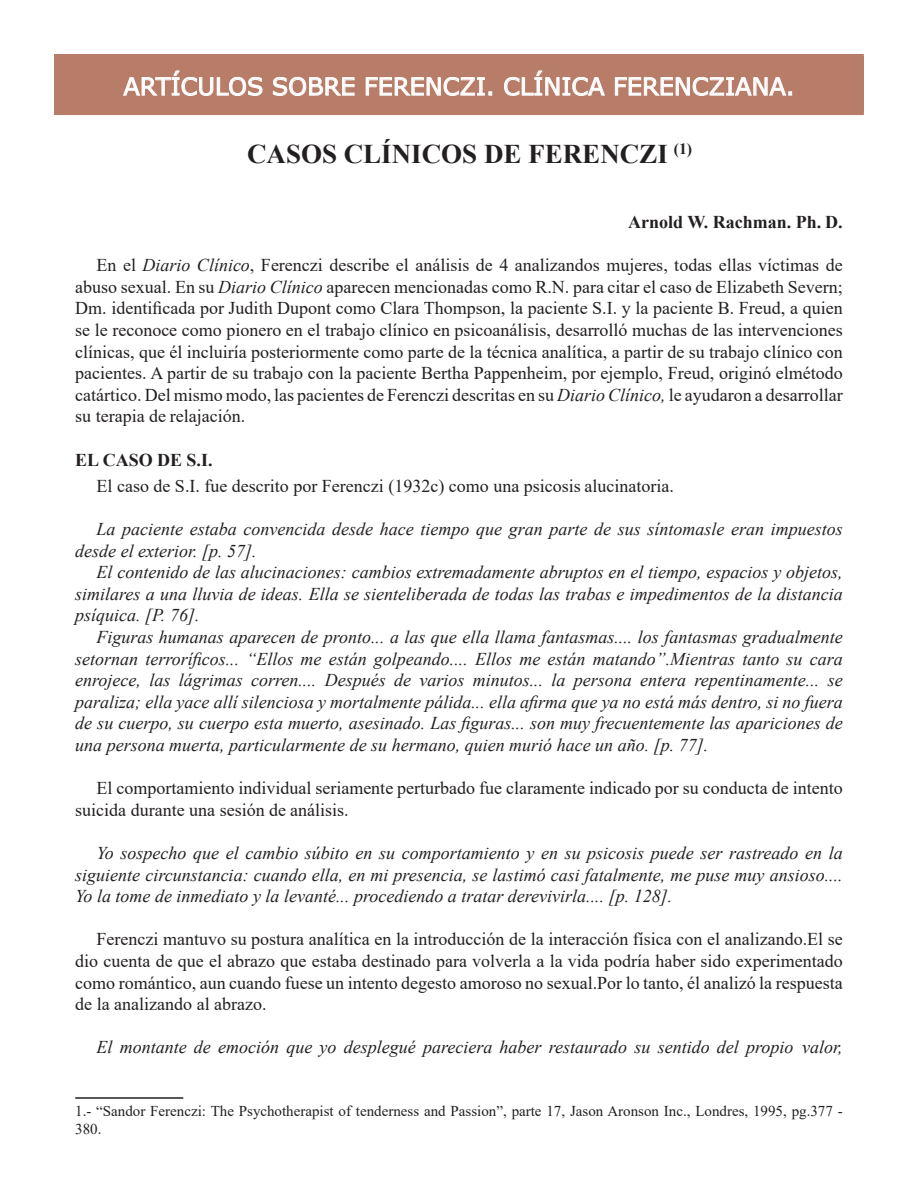
<style>
.page{position:relative;width:918px;height:1188px;background:#fff}
.page>*{position:absolute;margin:0;border:0;box-sizing:border-box;transform-origin:0 0}
.t1{font:700 27px "Times New Roman";color:#231f20}
.t2{font:24px "Verdana";color:#fff}
.Heading_2{font:18px/21.6px "Times New Roman";color:#231f20;text-align:justify}
.Body_Text{font:italic 18px/21.6px "Times New Roman";color:#231f20;text-align:justify}
.t3{font:700 18px "Times New Roman";color:#231f20}
.notas{font:15px/18px "Times New Roman";color:#231f20}
.s1{font-style:italic}
</style>
<div class="page">
<div style="left:55px;top:55px;width:808px;height:59px;background:#b87d69"></div>
<hr style="left:54px;top:54px;width:810px;height:2px;background:#b87d69">
<hr style="left:54px;top:56px;width:2px;height:58px;background:#b87d69">
<hr style="left:862px;top:56px;width:2px;height:58px;background:#b87d69">
<hr style="left:54px;top:114px;width:810px;height:1px;background:#b87d69">
<svg style="left:123px;top:70px;width:140px;height:26px"></svg>
<svg style="left:273px;top:77px;width:82px;height:19px"></svg>
<svg style="left:365px;top:77px;width:127px;height:19px"></svg>
<svg style="left:504px;top:70px;width:101px;height:26px"></svg>
<svg style="left:615px;top:77px;width:177px;height:19px"></svg>
<hr style="left:75px;top:1097px;width:108px;height:2px;background:#231f20">
<p class="t2" style="left:123px;top:70px;width:673px">ARTÍCULOS SOBRE FERENCZI. CLÍNICA FERENCZIANA.</p>
<p class="t1" style="left:247px;top:135px;width:447px">CASOS CLÍNICOS DE FERENCZI <sup>(1)</sup></p>
<p class="t3" style="left:628px;top:209px;width:216px">Arnold W. Rachman. Ph. D.</p>
<p class="Heading_2" style="left:75px;top:254px;width:769px;text-indent:21px">En el <span class="s1">Diario Clínico</span>, Ferenczi describe el análisis de 4 analizandos mujeres, todas ellas víctimas de abuso sexual. En su <span class="s1">Diario Clínico</span> aparecen mencionadas como R.N. para citar el caso de Elizabeth Severn; Dm. identificada por Judith Dupont como Clara Thompson, la paciente S.I. y la paciente B. Freud, a quien se le reconoce como pionero en el trabajo clínico en psicoanálisis, desarrolló muchas de las intervenciones clínicas, que él incluiría posteriormente como parte de la técnica analítica, a partir de su trabajo clínico con pacientes. A partir de su trabajo con la paciente Bertha Pappenheim, por ejemplo, Freud, originó elmétodo catártico. Del mismo modo, las pacientes de Ferenczi descritas en su <span class="s1">Diario Clínico,</span> le ayudaron a desarrollar su terapia de relajación.</p>
<p class="t3" style="left:75px;top:447px;width:139px">EL CASO DE S.I.</p>
<p class="Heading_2" style="left:97px;top:474px;width:579px">El caso de S.I. fue descrito por Ferenczi (1932c) como una psicosis alucinatoria.</p>
<p class="Body_Text" style="left:75px;top:518px;width:769px;text-indent:21px">La paciente estaba convencida desde hace tiempo que gran parte de sus síntomasle eran impuestos desde el exterior. [p. 57].</p>
<p class="Body_Text" style="left:75px;top:561px;width:769px;text-indent:21px">El contenido de las alucinaciones: cambios extremadamente abruptos en el tiempo, espacios y objetos, similares a una lluvia de ideas. Ella se sienteliberada de todas las trabas e impedimentos de la distancia psíquica. [P. 76].</p>
<p class="Body_Text" style="left:75px;top:626px;width:769px;text-indent:21px">Figuras humanas aparecen de pronto... a las que ella llama fantasmas.... los fantasmas gradualmente setornan terroríficos... “Ellos me están golpeando.... Ellos me están matando”.Mientras tanto su cara enrojece, las lágrimas corren.... Después de varios minutos... la persona entera repentinamente... se paraliza; ella yace allí silenciosa y mortalmente pálida... ella afirma que ya no está más dentro, si no fuera de su cuerpo, su cuerpo esta muerto, asesinado. Las figuras... son muy frecuentemente las apariciones de una persona muerta, particularmente de su hermano, quien murió hace un año. [p. 77].</p>
<p class="Heading_2" style="left:75px;top:777px;width:769px;text-indent:21px">El comportamiento individual seriamente perturbado fue claramente indicado por su conducta de intento suicida durante una sesión de análisis.</p>
<p class="Body_Text" style="left:75px;top:842px;width:769px;text-indent:21px">Yo sospecho que el cambio súbito en su comportamiento y en su psicosis puede ser rastreado en la siguiente circunstancia: cuando ella, en mi presencia, se lastimó casi fatalmente, me puse muy ansioso....<br>Yo la tome de inmediato y la levanté... procediendo a tratar derevivirla.... [p. 128].</p>
<p class="Heading_2" style="left:75px;top:928px;width:769px;text-indent:21px">Ferenczi mantuvo su postura analítica en la introducción de la interacción física con el analizando.El se dio cuenta de que el abrazo que estaba destinado para volverla a la vida podría haber sido experimentado como romántico, aun cuando fuese un intento degesto amoroso no sexual.Por lo tanto, él analizó la respuesta de la analizando al abrazo.</p>
<p class="Body_Text" style="left:97px;top:1036px;width:748px">El montante de emoción que yo desplegué pareciera haber restaurado su sentido del propio valor,</p>
<p class="notas" style="left:75px;top:1102px;width:769px">1.- “Sandor Ferenczi: The Psychotherapist of tenderness and Passion”, parte 17, Jason Aronson Inc., Londres, 1995, pg.377 -<br>380.</p>
</div>
